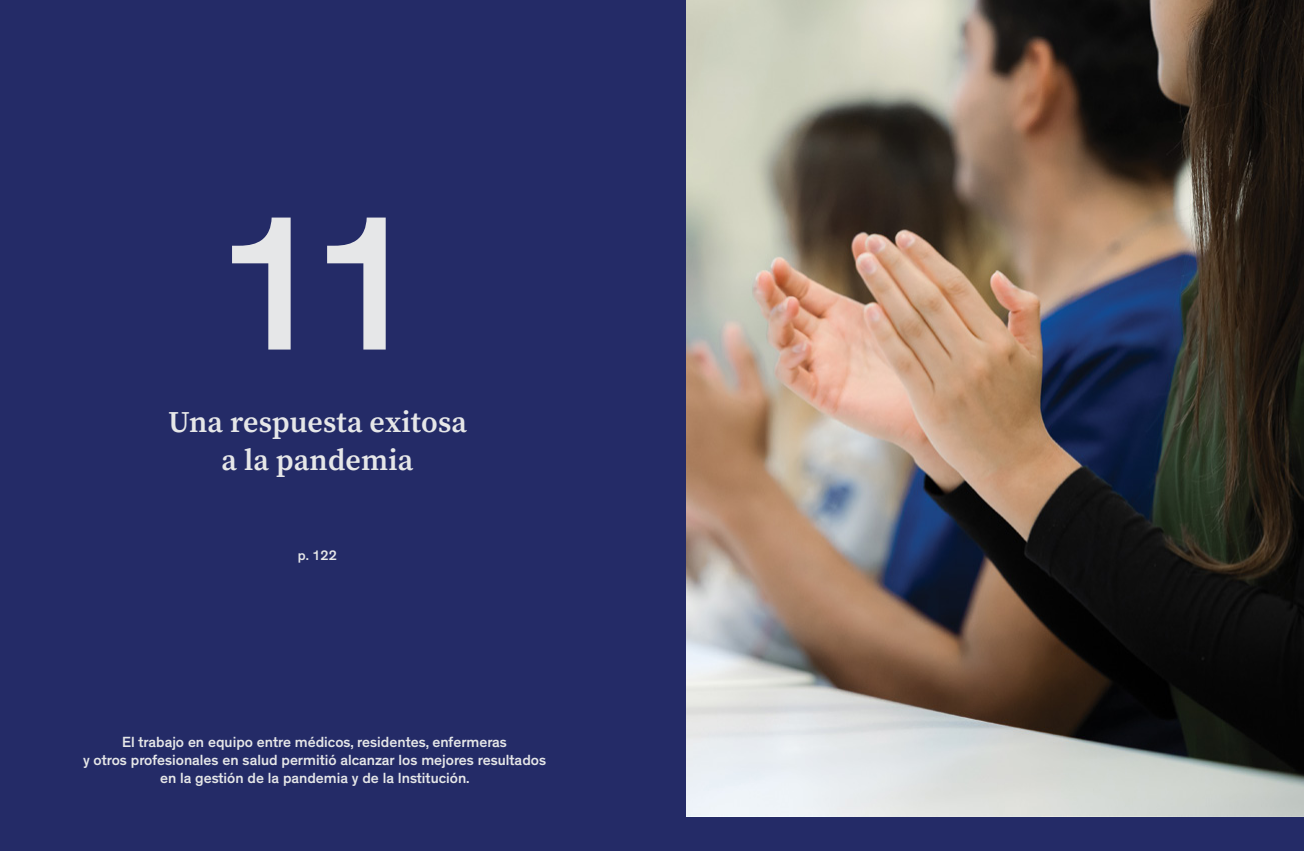
<style>
.page{position:relative;width:1304px;height:851px;background:#fff}
.page>*{position:absolute;margin:0;border:0;box-sizing:border-box;transform-origin:0 0}
.t1{font:500 194px "Theinhardt";color:#e6e7e8}
.t2{font:600 30px/38px "Source Serif Pro";letter-spacing:.005em;color:#e6e7e8;text-align:center}
.t3{font:500 15px/18px "Theinhardt";color:#e6e7e8;text-align:center}
.t4{font:500 14px "Theinhardt";color:#e6e7e8}
</style>
<div class="page">
<div style="left:0;top:0;width:1304px;height:850px;background:#242b67"></div>
<img style="left:686px;top:0;width:618px;height:816px">
<h1 class="t1" style="left:211px;top:169px;width:211px">11</h1>
<h2 class="t2" style="left:168px;top:402px;width:300px">Una respuesta exitosa a la pandemia</h2>
<p class="t4" style="left:298px;top:547px;width:41px">p. 122</p>
<p class="t3" style="left:83px;top:732px;width:465px">El trabajo en equipo entre médicos, residentes, enfermeras<br>y otros profesionales en salud permitió alcanzar los mejores resultados en la gestión de la pandemia y de la Institución.</p>
</div>
